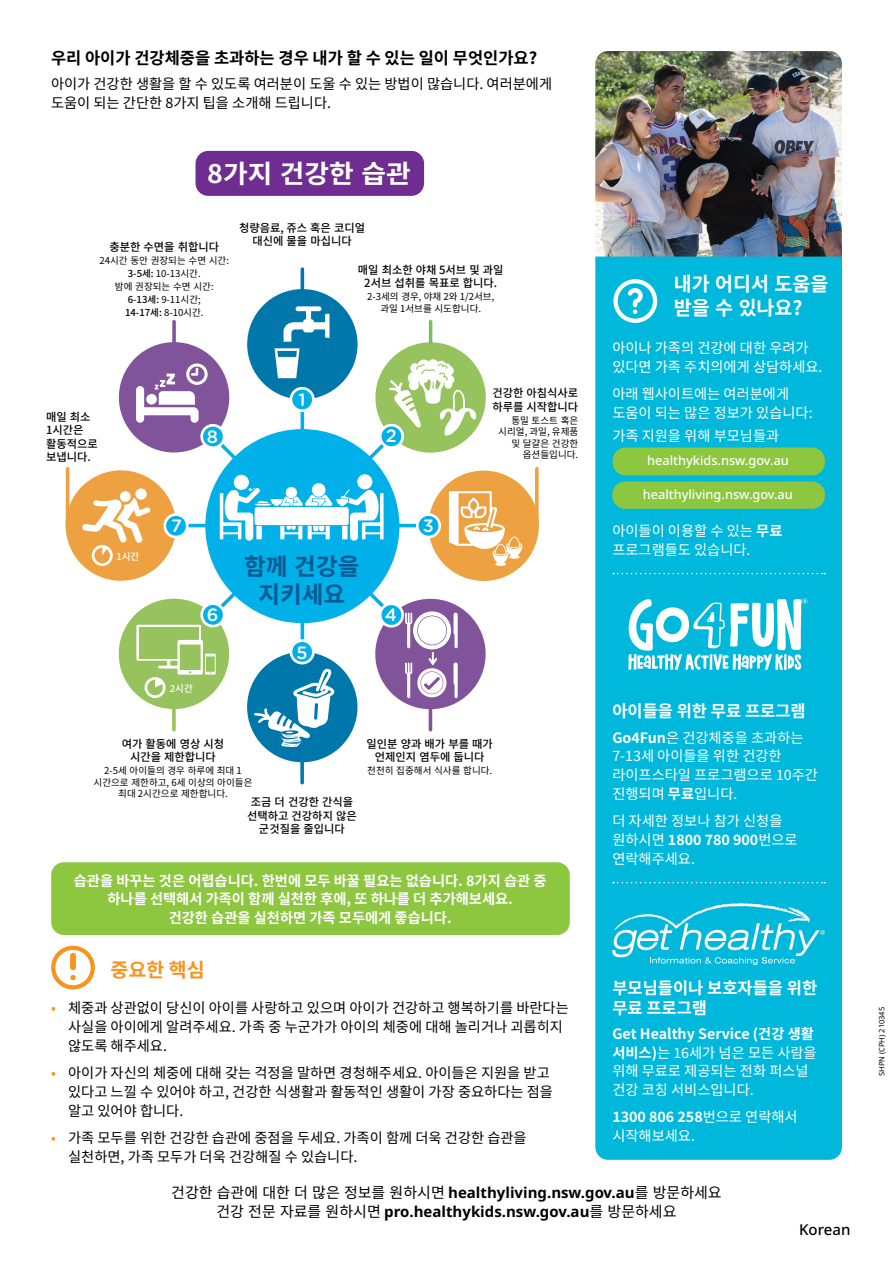
<style>
.page{position:relative;width:893px;height:1263px;background:#fff}
.page>*{position:absolute;margin:0;border:0;box-sizing:border-box;transform-origin:0 0}
.Large_heading{font:700 25.5px "Noto Sans CJ Kkr";color:#fff;scale:1.05 1}
.Be_halthy_heading{font:700 23.7px/28.3px "Noto Sans CJ Kkr";color:#005991;text-align:center}
.Breakout_box_heading{font:700 19.5px/24px "Noto Sans CJ Kkr";color:#fff}
.Subhead{font:700 19.5px "Noto Sans CJ Kkr";color:#f7941e}
.t1{font:500 17.85px "Gotham Rounded";color:#fff}
.Breakout_box_sub_hea{font:700 16.5px/19.8px "Noto Sans CJ Kkr";color:#fff}
.Subhead-2{font:700 16.5px "Noto Sans CJ Kkr";color:#000}
.t2{font:15px "Noto Sans CJ Kkr";color:#000}
.t3{font:700 15px "Noto Sans";color:#000}
.t4{font:500 15px "Noto Sans";color:#000}
.Body_Copy{font:14.25px/18.8px "Noto Sans CJ Kkr";color:#000}
.Breakout_box_body{font:14.25px/18.8px "Noto Sans CJ Kkr";color:#fff}
.Body_Copy-2{font:700 14.25px/18.8px "Noto Sans CJ Kkr";color:#fff;text-align:center}
.Breakout_box_body-2{font:500 12.75px "Noto Sans";color:#fff}
.Sub_heading_Centred{font:500 11.25px/13.5px "Noto Sans CJ Kkr";color:#000;text-align:center}
.Sub_heading_left_ali{font:500 11.25px/13.5px "Noto Sans CJ Kkr";color:#000}
.Sub_heading_right_al{font:500 11.25px/13.5px "Noto Sans CJ Kkr";color:#000}
.Text_centred{font:9.6px/11.4px "Noto Sans CJ Kkr";color:#000;text-align:center}
.Text_right_aligned{font:9.6px/11.6px "Noto Sans CJ Kkr";color:#000;text-align:right}
.Text_centred-2{font:500 9.6px "Noto Sans CJ Kkr";color:#000}
.t5{font:500 9.6px "Noto Sans CJ Kkr";color:#fff}
.Body{font:7.5px "Noto Sans";color:#000}
.s1{font-weight:500}
.s2{font-weight:400}
.s3{color:#f7941e}
.s4{font-weight:700}
.s5{font-family:"Noto Sans";font-weight:700}
.s6{font-family:"Noto Sans CJ Kkr";font-weight:400}
</style>
<div class="page">
<img style="left:595px;top:51px;width:247px;height:206px">
<div style="left:595px;top:257px;width:247px;height:903px;background:#00b8db"></div>
<svg style="left:613px;top:279px;width:44px;height:44px"></svg>
<svg style="left:613px;top:573px;width:212px;height:1px"></svg>
<svg style="left:613px;top:882px;width:212px;height:1px"></svg>
<div style="left:612px;top:482px;width:213px;height:27px;background:#8dc63f;border-radius:13px"></div>
<div style="left:613px;top:447px;width:212px;height:28px;background:#8dc63f;border-radius:13px"></div>
<svg style="left:612px;top:903px;width:213px;height:62px;background:#2ec4e1"></svg>
<svg style="left:51px;top:946px;width:44px;height:43px"></svg>
<div style="left:70px;top:953px;width:6px;height:17px;background:#f7941e;border-radius:3px"></div>
<div style="left:51px;top:862px;width:519px;height:73px;background:#8dc63f;border-radius:13px"></div>
<div style="left:196px;top:151px;width:228px;height:45px;background:#6f2c91;border-radius:13px"></div>
<svg style="left:628px;top:598px;width:180px;height:72px"></svg>
<svg style="left:128px;top:393px;width:359px;height:266px"></svg>
<div style="left:66px;top:470px;width:110px;height:111px;background:#eea140;border-radius:50%"></div>
<hr style="left:301px;top:345px;width:3px;height:362px;background:#00b0e8">
<div style="left:247px;top:289px;width:111px;height:110px;background:#07a;border-radius:50%"></div>
<div style="left:247px;top:652px;width:110px;height:110px;background:#07a;border-radius:50%"></div>
<hr style="left:301px;top:269px;width:3px;height:21px;background:#0077ab">
<div style="left:291px;top:388px;width:22px;height:23px;background:#00b0e8;border-radius:50%"></div>
<div style="left:290px;top:387px;width:25px;height:25px;border:3px solid #fff;border-radius:50%"></div>
<div style="left:291px;top:641px;width:22px;height:22px;background:#00b0e8;border-radius:50%"></div>
<div style="left:290px;top:639px;width:25px;height:25px;border:3px solid #fff;border-radius:50%"></div>
<div style="left:165px;top:514px;width:22px;height:23px;background:#00b0e8;border-radius:50%"></div>
<div style="left:163px;top:513px;width:26px;height:25px;border:3px solid #fff;border-radius:50%"></div>
<div style="left:208px;top:432px;width:189px;height:188px;background:#00b0e8;border-radius:50%"></div>
<div style="left:205px;top:429px;width:194px;height:194px;border:5px solid #00b0e8;border-radius:50%"></div>
<hr style="left:429px;top:322px;width:3px;height:20px;background:#7cbd63">
<svg style="left:172px;top:322px;width:4px;height:15px"></svg>
<svg style="left:535px;top:469px;width:4px;height:50px"></svg>
<hr style="left:66px;top:469px;width:3px;height:58px;background:#eea140">
<hr style="left:429px;top:709px;width:3px;height:21px;background:#80539a">
<svg style="left:172px;top:714px;width:4px;height:16px"></svg>
<svg style="left:300px;top:762px;width:4px;height:21px"></svg>
<div style="left:428px;top:471px;width:111px;height:110px;background:#eea140;border-radius:50%"></div>
<div style="left:417px;top:514px;width:23px;height:23px;background:#00b0e8;border-radius:50%"></div>
<div style="left:416px;top:513px;width:25px;height:25px;border:3px solid #fff;border-radius:50%"></div>
<svg style="left:274px;top:306px;width:55px;height:72px"></svg>
<svg style="left:118px;top:337px;width:117px;height:121px"></svg>
<svg style="left:449px;top:491px;width:73px;height:75px"></svg>
<div style="left:92px;top:545px;width:21px;height:21px;border:3px solid #fff;border-radius:50%"></div>
<svg style="left:82px;top:488px;width:68px;height:67px"></svg>
<svg style="left:370px;top:337px;width:117px;height:121px"></svg>
<svg style="left:370px;top:593px;width:117px;height:122px"></svg>
<svg style="left:118px;top:593px;width:116px;height:121px"></svg>
<svg style="left:254px;top:668px;width:80px;height:79px"></svg>
<div style="left:234px;top:475px;width:15px;height:15px;background:#fff;border-radius:50%"></div>
<div style="left:357px;top:474px;width:15px;height:15px;background:#fff;border-radius:50%"></div>
<div style="left:312px;top:483px;width:13px;height:14px;background:#fff;border-radius:50%"></div>
<svg style="left:220px;top:488px;width:164px;height:53px"></svg>
<p class="Subhead-2" style="left:51px;top:49px;width:488px">우리 아이가 건강체중을 초과하는 경우 내가 할 수 있는 일이 무엇인가요?</p>
<p class="Body_Copy" style="left:51px;top:75px;width:503px">아이가 건강한 생활을 할 수 있도록 여러분이 도울 수 있는 방법이 많습니다. 여러분에게 도움이 되는 간단한 8가지 팁을 소개해 드립니다.</p>
<p class="Large_heading" style="left:207px;top:159px;width:195px">8가지 건강한 습관</p>
<p class="Sub_heading_Centred" style="left:109px;top:240px;width:111px">충분한 수면을 취합니다</p>
<p class="Text_centred" style="left:100px;top:255px;width:131px">24시간 동안 권장되는 수면 시간:</p>
<p class="Text_centred" style="left:128px;top:268px;width:74px"><span class="s1">3-5세:</span> 10-13시간.</p>
<p class="Text_centred" style="left:115px;top:281px;width:100px">밤에 권장되는 수면 시간:</p>
<p class="Text_centred" style="left:128px;top:294px;width:75px"><span class="s1">6-13세:</span> 9-11시간;</p>
<p class="Text_centred-2" style="left:125px;top:307px;width:80px">14-17세: <span class="s2">8-10시간.</span></p>
<p class="Sub_heading_Centred" style="left:239px;top:221px;width:128px">청량음료, 쥬스 혹은 코디얼 대신에 물을 마십니다</p>
<p class="Sub_heading_Centred" style="left:358px;top:263px;width:147px">매일 최소한 야채 5서브 및 과일<br>2서브 섭취를 목표로 합니다.</p>
<p class="Text_centred" style="left:367px;top:291px;width:129px">2-3세의 경우, 야채 2와 1/2서브, 과일 1서브를 시도합니다.</p>
<p class="Sub_heading_left_ali" style="left:46px;top:410px;width:53px">매일 최소<br>1시간은 활동적으로 보냅니다.</p>
<p class="t1" style="left:207px;top:424px;width:13px">8</p>
<p class="t1" style="left:171px;top:513px;width:12px">7</p>
<p class="t1" style="left:298px;top:387px;width:9px">1</p>
<p class="t1" style="left:386px;top:423px;width:12px">2</p>
<p class="t1" style="left:423px;top:513px;width:13px">3</p>
<p class="Sub_heading_right_al" style="left:492px;top:387px;width:87px">건강한 아침식사로 하루를 시작합니다</p>
<p class="Text_right_aligned" style="left:498px;top:415px;width:81px">통밀 토스트 혹은 시리얼, 과일, 유제품 및 달걀은 건강한 옵션들입니다.</p>
<p class="t5" style="left:116px;top:551px;width:25px">1시간</p>
<p class="Be_halthy_heading" style="left:244px;top:553px;width:117px">함께 건강을 지키세요</p>
<p class="t1" style="left:207px;top:602px;width:13px">6</p>
<p class="t5" style="left:170px;top:683px;width:25px">2시간</p>
<p class="t1" style="left:297px;top:639px;width:13px">5</p>
<p class="t1" style="left:385px;top:602px;width:14px">4</p>
<p class="Sub_heading_Centred" style="left:122px;top:737px;width:104px">여가 활동에 영상 시청 시간을 제한합니다</p>
<p class="Text_centred" style="left:94px;top:765px;width:160px">2-5세 아이들의 경우 하루에 최대 1 시간으로 제한하고, 6세 이상의 아이들은 최대 2시간으로 제한합니다.</p>
<p class="Sub_heading_Centred" style="left:247px;top:796px;width:111px">조금 더 건강한 간식을 선택하고 건강하지 않은 군것질을 줄입니다</p>
<p class="Sub_heading_Centred" style="left:367px;top:737px;width:128px">일인분 양과 배가 부를 때가 언제인지 염두에 둡니다</p>
<p class="Text_centred" style="left:367px;top:765px;width:127px">천천히 집중해서 식사를 합니다.</p>
<p class="Body_Copy-2" style="left:74px;top:871px;width:474px">습관을 바꾸는 것은 어렵습니다. 한번에 모두 바꿀 필요는 없습니다. 8가지 습관 중 하나를 선택해서 가족이 함께 실천한 후에, 또 하나를 더 추가해보세요.<br>건강한 습관을 실천하면 가족 모두에게 좋습니다.</p>
<p class="Subhead" style="left:111px;top:959px;width:96px">중요한 핵심</p>
<p class="Body_Copy" style="left:68px;top:999px;width:502px;text-indent:-17px"><span class="s3">•</span> 체중과 상관없이 당신이 아이를 사랑하고 있으며 아이가 건강하고 행복하기를 바란다는 사실을 아이에게 알려주세요. 가족 중 누군가가 아이의 체중에 대해 놀리거나 괴롭히지 않도록 해주세요.</p>
<p class="Body_Copy" style="left:68px;top:1064px;width:486px;text-indent:-17px"><span class="s3">•</span> 아이가 자신의 체중에 대해 갖는 걱정을 말하면 경청해주세요. 아이들은 지원을 받고 있다고 느낄 수 있어야 하고, 건강한 식생활과 활동적인 생활이 가장 중요하다는 점을 알고 있어야 합니다.</p>
<p class="Body_Copy" style="left:68px;top:1128px;width:460px;text-indent:-17px"><span class="s3">•</span> 가족 모두를 위한 건강한 습관에 중점을 두세요. 가족이 함께 더욱 건강한 습관을 실천하면, 가족 모두가 더욱 건강해질 수 있습니다.</p>
<p class="Breakout_box_heading" style="left:674px;top:273px;width:156px">내가 어디서 도움을 받을 수 있나요?</p>
<p class="Breakout_box_body" style="left:612px;top:338px;width:212px">아이나 가족의 건강에 대한 우려가 있다면 가족 주치의에게 상담하세요.</p>
<p class="Breakout_box_body" style="left:612px;top:384px;width:202px">아래 웹사이트에는 여러분에게 도움이 되는 많은 정보가 있습니다:</p>
<p class="Breakout_box_body" style="left:612px;top:426px;width:168px">가족 지원을 위해 부모님들과</p>
<p class="Breakout_box_body-2" style="left:647px;top:452px;width:143px">healthykids.nsw.gov.au</p>
<p class="Breakout_box_body-2" style="left:643px;top:486px;width:152px">healthyliving.nsw.gov.au</p>
<p class="Breakout_box_body" style="left:612px;top:521px;width:172px">아이들이 이용할 수 있는 <span class="s4">무료 </span>프로그램들도 있습니다.</p>
<p class="Breakout_box_sub_hea" style="left:612px;top:702px;width:195px">아이들을 위한 무료 프로그램</p>
<p class="Breakout_box_body" style="left:612px;top:728px;width:207px"><span class="s4">Go4Fun</span>은 건강체중을 초과하는<br>7-13세 아이들을 위한 건강한 라이프스타일 프로그램으로 10주간 진행되며 <span class="s4">무료</span>입니다.</p>
<p class="Breakout_box_body" style="left:612px;top:812px;width:187px">더 자세한 정보나 참가 신청을 원하시면 <span class="s4">1800 780 900</span>번으로 연락해주세요.</p>
<p class="Breakout_box_sub_hea" style="left:612px;top:978px;width:206px">부모님들이나 보호자들을 위한 무료 프로그램</p>
<p class="Breakout_box_body" style="left:612px;top:1024px;width:206px"><span class="s4">Get Healthy Service (건강 생활 서비스)</span>는 16세가 넘은 모든 사람을 위해 무료로 제공되는 전화 퍼스널 건강 코칭 서비스입니다.</p>
<p class="Breakout_box_body" style="left:612px;top:1108px;width:187px"><span class="s4">1300 806 258</span>번으로 연락해서 시작해보세요.</p>
<p class="t2" style="left:171px;top:1184px;width:552px">건강한 습관에 대한 더 많은 정보를 원하시면 <span class="s5">healthyliving.nsw.gov.au</span>를 방문하세요</p>
<p class="t3" style="left:216px;top:1201px;width:462px"><span class="s6">건강 전문 자료를 원하시면</span> pro.healthykids.nsw.gov.au<span class="s6">를 방문하세요</span></p>
<p class="t4" style="left:799px;top:1219px;width:53px">Korean</p>
<p class="Body" style="left:876px;top:1076px;width:70px;rotate:-90deg">SHPN (CPH) 210345</p>
</div>
